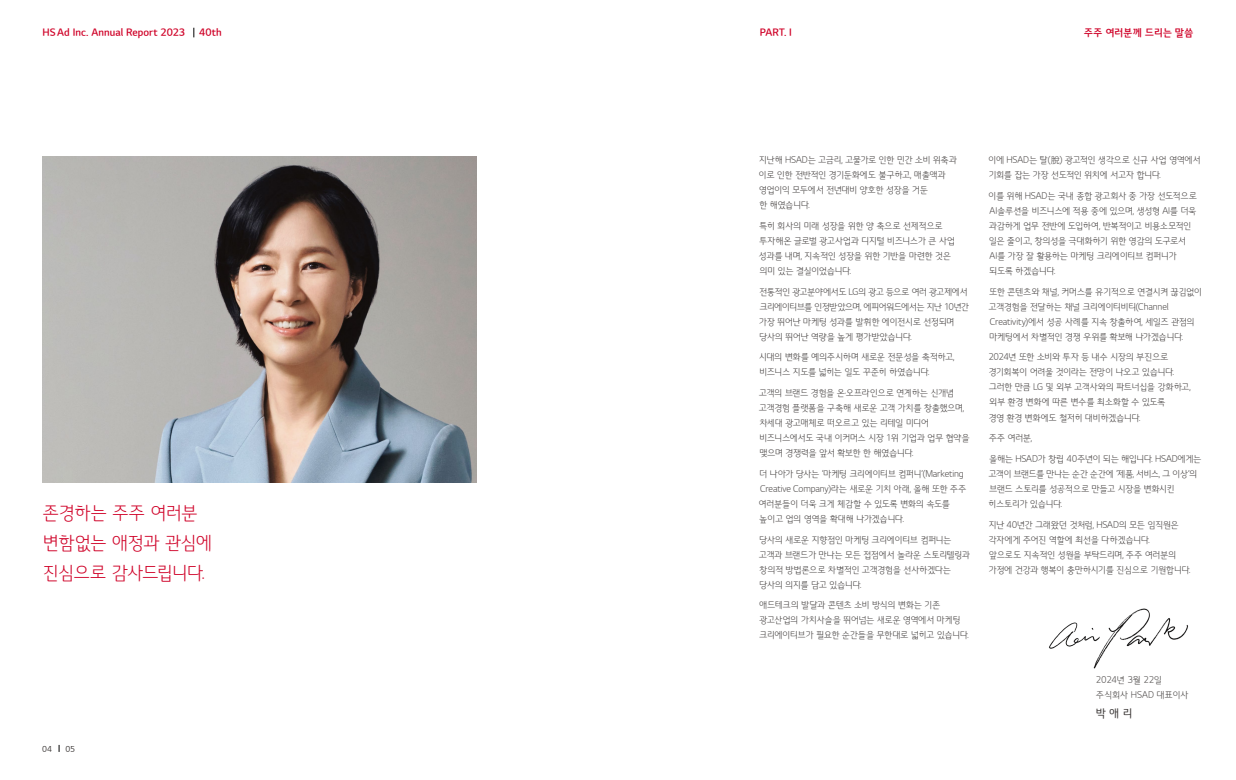
<style>
.page{position:relative;width:1236px;height:780px;background:#fff}
.page>*{position:absolute;margin:0;border:0;box-sizing:border-box;transform-origin:0 0}
.t1{font:18px/30px "LG Sm Haotf TL";letter-spacing:-.06em;color:#cf0027}
.t2{font:11px "LG Sm Haotf TR";color:#3e3a39}
.t3{font:10px "LG Sm Haotf TSB";letter-spacing:.005em;color:#cf0027}
.t4{font:10px "LG Sm Haotf TSB";letter-spacing:-.03em;color:#cf0027}
.t5{font:9px/15px "LG Sm Haotf TL";letter-spacing:-.055em;color:#3e3a39}
.t6{font:9px/15px "LG Sm Haotf TL";letter-spacing:-.075em;color:#3e3a39}
.t7{font:9px/15px "LG Sm Haotf TL";letter-spacing:-.035em;color:#3e3a39}
.t8{font:8px "LG Sm Haotf TR";color:#3e3a39}
</style>
<div class="page">
<img style="left:1049px;top:608px;width:139px;height:61px">
<img style="left:43px;top:156px;width:433px;height:326px">
<p class="t3" style="left:43px;top:28px;width:144px">HS Ad Inc. Annual Report 2023</p>
<p class="t3" style="left:199px;top:28px;width:24px">40th</p>
<p class="t3" style="left:760px;top:28px;width:34px">PART. I</p>
<p class="t4" style="left:1084px;top:28px;width:111px">주주 여러분께 드리는 말씀</p>
<h1 class="t1" style="left:43px;top:498px;width:171px">존경하는 주주 여러분 변함없는 애정과 관심에 진심으로 감사드립니다.</h1>
<p class="t8" style="left:42px;top:744px;width:12px">04</p>
<p class="t8" style="left:65px;top:744px;width:11px">05</p>
<p class="t5" style="left:759px;top:153px;width:200px">지난해 HSAD는 고금리, 고물가로 인한 민간 소비 위축과 이로 인한 전반적인 경기둔화에도 불구하고, 매출액과 영업이익 모두에서 전년대비 양호한 성장을 거둔<br>한 해였습니다.</p>
<p class="t5" style="left:759px;top:218px;width:198px">특히 회사의 미래 성장을 위한 양 축으로 선제적으로 투자해온 글로벌 광고사업과 디지털 비즈니스가 큰 사업 성과를 내며, 지속적인 성장을 위한 기반을 마련한 것은 의미 있는 결실이었습니다.</p>
<p class="t6" style="left:759px;top:284px;width:212px">전통적인 광고분야에서도 LG의 광고 등으로 여러 광고제에서 크리에이티브를 인정받았으며, 에피어워드에서는 지난 10년간 가장 뛰어난 마케팅 성과를 발휘한 에이전시로 선정되며 당사의 뛰어난 역량을 높게 평가받았습니다.</p>
<p class="t5" style="left:759px;top:350px;width:197px">시대의 변화를 예의주시하며 새로운 전문성을 축적하고, 비즈니스 지도를 넓히는 일도 꾸준히 하였습니다.</p>
<p class="t5" style="left:759px;top:385px;width:212px">고객의 브랜드 경험을 온·오프라인으로 연계하는 신개념 고객경험 플랫폼을 구축해 새로운 고객 가치를 창출했으며, 차세대 광고매체로 떠오르고 있는 리테일 미디어 비즈니스에서도 국내 이커머스 시장 1위 기업과 업무 협약을 맺으며 경쟁력을 앞서 확보한 한 해였습니다.</p>
<p class="t5" style="left:759px;top:466px;width:209px">더 나아가 당사는 ‘마케팅 크리에이티브 컴퍼니’(Marketing<br>Creative Company)라는 새로운 기치 아래, 올해 또한 주주 여러분들이 더욱 크게 체감할 수 있도록 변화의 속도를 높이고 업의 영역을 확대해 나가겠습니다.</p>
<p class="t5" style="left:759px;top:532px;width:213px">당사의 새로운 지향점인 마케팅 크리에이티브 컴퍼니는 고객과 브랜드가 만나는 모든 접점에서 놀라운 스토리텔링과 창의적 방법론으로 차별적인 고객경험을 선사하겠다는 당사의 의지를 담고 있습니다.</p>
<p class="t5" style="left:759px;top:598px;width:211px">애드테크의 발달과 콘텐츠 소비 방식의 변화는 기존 광고산업의 가치사슬을 뛰어넘는 새로운 영역에서 마케팅 크리에이티브가 필요한 순간들을 무한대로 넓히고 있습니다.</p>
<p class="t5" style="left:988px;top:153px;width:214px">이에 HSAD는 탈(脫) 광고적인 생각으로 신규 사업 영역에서 기회를 잡는 가장 선도적인 위치에 서고자 합니다.</p>
<p class="t5" style="left:988px;top:189px;width:210px">이를 위해 HSAD는 국내 종합 광고회사 중 가장 선도적으로<br>AI솔루션을 비즈니스에 적용 중에 있으며, 생성형 AI를 더욱 과감하게 업무 전반에 도입하여, 반복적이고 비용소모적인 일은 줄이고, 창의성을 극대화하기 위한 영감의 도구로서<br>AI를 가장 잘 활용하는 마케팅 크리에이티브 컴퍼니가 되도록 하겠습니다.</p>
<p class="t5" style="left:989px;top:284px;width:215px">또한 콘텐츠와 채널, 커머스를 유기적으로 연결시켜 끊김없이 고객경험을 전달하는 채널 크리에이티비티(Channel<br>Creativity)에서 성공 사례를 지속 창출하여, 세일즈 관점의 마케팅에서 차별적인 경쟁 우위를 확보해 나가겠습니다.</p>
<p class="t5" style="left:988px;top:350px;width:204px">2024년 또한 소비와 투자 등 내수 시장의 부진으로 경기회복이 어려울 것이라는 전망이 나오고 있습니다. 그러한 만큼 LG 및 외부 고객사와의 파트너십을 강화하고, 외부 환경 변화에 따른 변수를 최소화할 수 있도록<br>경영 환경 변화에도 철저히 대비하겠습니다.</p>
<p class="t5" style="left:989px;top:431px;width:45px">주주 여러분,</p>
<p class="t5" style="left:988px;top:451px;width:215px">올해는 HSAD가 창립 40주년이 되는 해입니다. HSAD에게는 고객이 브랜드를 만나는 순간 순간에 ‘제품, 서비스, 그 이상’의 브랜드 스토리를 성공적으로 만들고 시장을 변화시킨 히스토리가 있습니다.</p>
<p class="t5" style="left:988px;top:517px;width:204px">지난 40년간 그래왔던 것처럼, HSAD의 모든 임직원은 각자에게 주어진 역할에 최선을 다하겠습니다.<br>앞으로도 지속적인 성원을 부탁드리며, 주주 여러분의 가정에 건강과 행복이 충만하시기를 진심으로 기원합니다.</p>
<p class="t7" style="left:1096px;top:672px;width:94px">2024년 3월 22일 주식회사 HSAD 대표이사</p>
<p class="t2" style="left:1096px;top:708px;width:38px">박 애 리</p>
</div>
